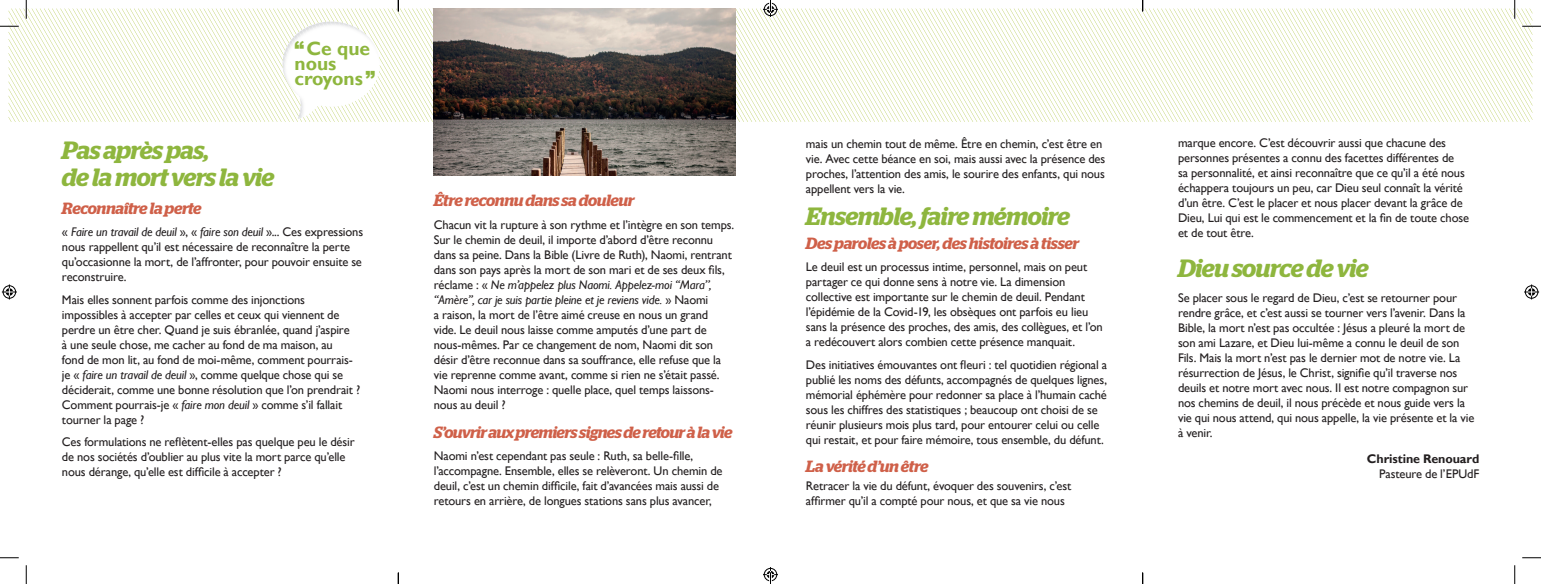
<style>
.page{position:relative;width:1541px;height:584px;background:#fff}
.page>*{position:absolute;margin:0;border:0;box-sizing:border-box;transform-origin:0 0}
.t1{font:italic 600 25px/27.5px "Stag";letter-spacing:-.025em;color:#8eb63e}
.t2{font:700 19.25px/15.5px "Gill Sans";color:#8eb63e}
.t3{font:italic 600 16.25px "Stag";letter-spacing:-.025em;color:#cf6049}
.t4{font:12.5px/15px "Gill Sans";letter-spacing:-.01em;color:#231f20}
.t5{font:700 12.5px "Gill Sans";letter-spacing:-.005em;color:#231f20}
.s1{font-family:"Arial";font-weight:900}
.s2{font-style:italic}
</style>
<div class="page">
<img style="left:434px;top:122px;width:301px;height:54px">
<svg style="left:0;top:557px;width:19px;height:2px"></svg>
<svg style="left:1522px;top:557px;width:19px;height:2px"></svg>
<svg style="left:25px;top:565px;width:2px;height:19px"></svg>
<svg style="left:1514px;top:565px;width:1px;height:19px"></svg>
<svg style="left:2px;top:284px;width:15px;height:15px"></svg>
<svg style="left:1524px;top:284px;width:15px;height:15px"></svg>
<svg style="left:763px;top:567px;width:15px;height:17px"></svg>
<svg style="left:0;top:0;width:1541px;height:122px"></svg>
<h2 class="t2" style="left:294px;top:41px;width:82px"><span class="s1">“</span> Ce que nous croyons <span class="s1">”</span></h2>
<h1 class="t1" style="left:62px;top:136px;width:214px">Pas après pas,<br>de la mort vers la vie</h1>
<h3 class="t3" style="left:62px;top:199px;width:141px">Reconnaître la perte</h3>
<p class="t4" style="left:62px;top:225px;width:303px">« <span class="s2">Faire un travail de deuil</span> », « <span class="s2">faire son deuil</span> »... Ces expressions nous rappellent qu’il est nécessaire de reconnaître la perte qu’occasionne la mort, de l’affronter, pour pouvoir ensuite se reconstruire.</p>
<p class="t4" style="left:62px;top:292px;width:300px">Mais elles sonnent parfois comme des injonctions impossibles à accepter par celles et ceux qui viennent de perdre un être cher. Quand je suis ébranlée, quand j’aspire<br>à une seule chose, me cacher au fond de ma maison, au<br>fond de mon lit, au fond de moi-même, comment pourrais&shy;je « <span class="s2">faire un travail de deuil</span> », comme quelque chose qui se déciderait, comme une bonne résolution que l’on prendrait ?<br>Comment pourrais-je « <span class="s2">faire mon deuil</span> » comme s’il fallait tourner la page ?</p>
<p class="t4" style="left:62px;top:434px;width:294px">Ces formulations ne reflètent-elles pas quelque peu le désir de nos sociétés d’oublier au plus vite la mort parce qu’elle nous dérange, qu’elle est difficile à accepter ?</p>
<h3 class="t3" style="left:434px;top:191px;width:202px">Être reconnu dans sa douleur</h3>
<p class="t4" style="left:434px;top:217px;width:302px">Chacun vit la rupture à son rythme et l’intègre en son temps.<br>Sur le chemin de deuil, il importe d’abord d’être reconnu dans sa peine. Dans la Bible (Livre de Ruth), Naomi, rentrant dans son pays après la mort de son mari et de ses deux fils, réclame : « <span class="s2">Ne m’appelez plus Naomi. Appelez-moi ‘‘Mara’’, ‘‘Amère’’, car je suis partie pleine et je reviens vide.</span> » Naomi<br>a raison, la mort de l’être aimé creuse en nous un grand<br>vide. Le deuil nous laisse comme amputés d’une part de nous-mêmes. Par ce changement de nom, Naomi dit son désir d’être reconnue dans sa souffrance, elle refuse que la vie reprenne comme avant, comme si rien ne s’était passé.<br>Naomi nous interroge : quelle place, quel temps laissons&shy;nous au deuil ?</p>
<h3 class="t3" style="left:434px;top:422px;width:300px">S’ouvrir aux premiers signes de retour à la vie</h3>
<p class="t4" style="left:434px;top:448px;width:290px">Naomi n’est cependant pas seule : Ruth, sa belle-fille, l’accompagne. Ensemble, elles se relèveront. Un chemin de deuil, c’est un chemin difficile, fait d’avancées mais aussi de retours en arrière, de longues stations sans plus avancer,</p>
<p class="t4" style="left:806px;top:136px;width:301px">mais un chemin tout de même. Être en chemin, c’est être en vie. Avec cette béance en soi, mais aussi avec la présence des proches, l’attention des amis, le sourire des enfants, qui nous appellent vers la vie.</p>
<h1 class="t1" style="left:806px;top:202px;width:266px">Ensemble, faire mémoire</h1>
<h3 class="t3" style="left:806px;top:234px;width:275px">Des paroles à poser, des histoires à tisser</h3>
<p class="t4" style="left:806px;top:260px;width:298px">Le deuil est un processus intime, personnel, mais on peut partager ce qui donne sens à notre vie. La dimension collective est importante sur le chemin de deuil. Pendant l’épidémie de la Covid-19, les obsèques ont parfois eu lieu sans la présence des proches, des amis, des collègues, et l’on a redécouvert alors combien cette présence manquait.</p>
<p class="t4" style="left:806px;top:357px;width:303px">Des initiatives émouvantes ont fleuri : tel quotidien régional a publié les noms des défunts, accompagnés de quelques lignes, mémorial éphémère pour redonner sa place à l’humain caché sous les chiffres des statistiques ; beaucoup ont choisi de se réunir plusieurs mois plus tard, pour entourer celui ou celle qui restait, et pour faire mémoire, tous ensemble, du défunt.</p>
<h3 class="t3" style="left:806px;top:456px;width:124px">La vérité d’un être</h3>
<p class="t4" style="left:806px;top:479px;width:267px">Retracer la vie du défunt, évoquer des souvenirs, c’est affirmer qu’il a compté pour nous, et que sa vie nous</p>
<p class="t4" style="left:1178px;top:136px;width:292px">marque encore. C’est découvrir aussi que chacune des personnes présentes a connu des facettes différentes de<br>sa personnalité, et ainsi reconnaître que ce qu’il a été nous échappera toujours un peu, car Dieu seul connaît la vérité d’un être. C’est le placer et nous placer devant la grâce de Dieu, Lui qui est le commencement et la fin de toute chose et de tout être.</p>
<h1 class="t1" style="left:1178px;top:254px;width:192px">Dieu source de vie</h1>
<p class="t4" style="left:1178px;top:291px;width:298px">Se placer sous le regard de Dieu, c’est se retourner pour rendre grâce, et c’est aussi se tourner vers l’avenir. Dans la Bible, la mort n’est pas occultée : Jésus a pleuré la mort de son ami Lazare, et Dieu lui-même a connu le deuil de son Fils. Mais la mort n’est pas le dernier mot de notre vie. La résurrection de Jésus, le Christ, signifie qu’il traverse nos deuils et notre mort avec nous. Il est notre compagnon sur nos chemins de deuil, il nous précède et nous guide vers la vie qui nous attend, qui nous appelle, la vie présente et la vie à venir.</p>
<p class="t5" style="left:1367px;top:451px;width:114px">Christine Renouard</p>
<p class="t4" style="left:1379px;top:466px;width:102px">Pasteure de l’EPUdF</p>
</div>
